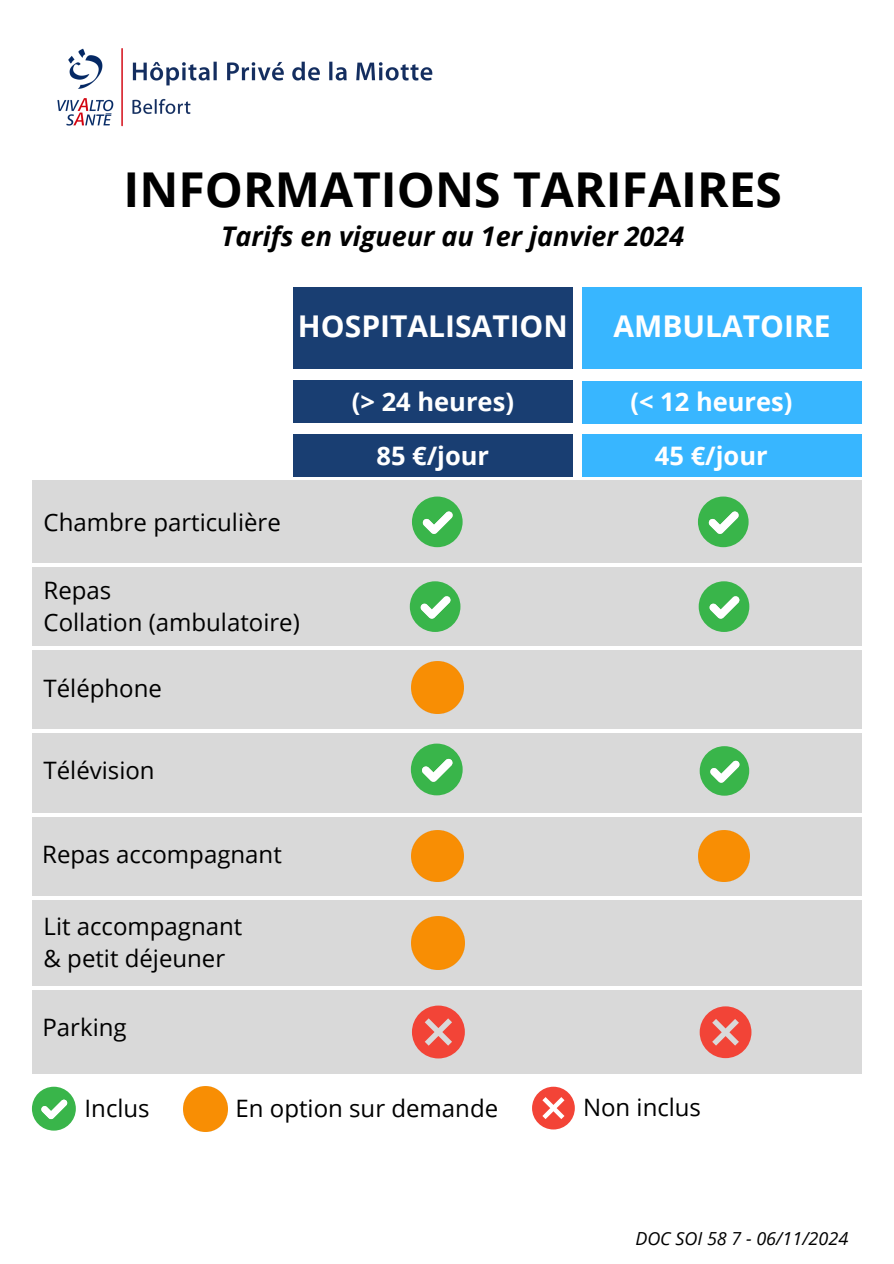
<style>
.page{position:relative;width:894px;height:1264px;background:#fff}
.page>*{position:absolute;margin:0;border:0;box-sizing:border-box;transform-origin:0 0}
.t1{font:700 48px "Open Sans";color:#000}
.t2{font:700 30px "Open Sans";color:#fff}
.t3{font:italic 700 27px "Open Sans";color:#000}
.t4{font:700 25.5px "Open Sans";color:#fff}
.t5{font:24px/32.7px "Open Sans";color:#000}
.t6{font:italic 18px "Open Sans";color:#000}
</style>
<div class="page">
<img style="left:57px;top:48px;width:376px;height:79px">
<div style="left:293px;top:287px;width:279px;height:82px;background:#193e72"></div>
<div style="left:582px;top:287px;width:279px;height:82px;background:#38b6ff"></div>
<div style="left:293px;top:380px;width:279px;height:43px;background:#193e72"></div>
<div style="left:582px;top:381px;width:279px;height:43px;background:#38b6ff"></div>
<div style="left:32px;top:479px;width:829px;height:594px;background:#d9d9d9"></div>
<hr style="left:32px;top:563px;width:829px;height:4px;background:#fff">
<hr style="left:32px;top:646px;width:829px;height:4px;background:#fff">
<hr style="left:32px;top:729px;width:829px;height:4px;background:#fff">
<hr style="left:32px;top:813px;width:829px;height:3px;background:#fff">
<hr style="left:32px;top:896px;width:829px;height:3px;background:#fff">
<svg style="left:409px;top:581px;width:51px;height:51px"></svg>
<svg style="left:698px;top:581px;width:51px;height:51px"></svg>
<svg style="left:411px;top:743px;width:51px;height:52px"></svg>
<svg style="left:699px;top:746px;width:50px;height:49px"></svg>
<img style="left:412px;top:830px;width:51px;height:52px">
<img style="left:698px;top:830px;width:51px;height:51px">
<img style="left:412px;top:916px;width:52px;height:53px">
<svg style="left:412px;top:1005px;width:52px;height:53px"></svg>
<svg style="left:699px;top:1006px;width:52px;height:52px"></svg>
<img style="left:411px;top:661px;width:52px;height:52px">
<svg style="left:32px;top:1086px;width:44px;height:44px"></svg>
<img style="left:183px;top:1086px;width:44px;height:45px">
<svg style="left:532px;top:1086px;width:42px;height:43px"></svg>
<hr style="left:32px;top:986px;width:829px;height:3px;background:#fff">
<svg style="left:412px;top:496px;width:50px;height:51px"></svg>
<svg style="left:698px;top:496px;width:50px;height:51px"></svg>
<div style="left:293px;top:434px;width:279px;height:43px;background:#193e72"></div>
<div style="left:581px;top:434px;width:280px;height:43px;background:#38b6ff"></div>
<h2 class="t1" style="left:123px;top:155px;width:659px">INFORMATIONS TARIFAIRES</h2>
<p class="t3" style="left:221px;top:217px;width:464px">Tarifs en vigueur au 1er janvier 2024</p>
<h4 class="t2" style="left:298px;top:305px;width:271px">HOSPITALISATION</h4>
<h4 class="t2" style="left:613px;top:305px;width:219px">AMBULATOIRE</h4>
<h4 class="t4" style="left:352px;top:384px;width:164px">(&gt; 24 heures)</h4>
<h5 class="t4" style="left:630px;top:384px;width:164px">(&lt; 12 heures)</h5>
<p class="t5" style="left:44px;top:505px;width:239px">Chambre particulière</p>
<p class="t5" style="left:44px;top:573px;width:258px">Repas<br>Collation (ambulatoire)</p>
<h5 class="t5" style="left:44px;top:671px;width:120px">Téléphone</h5>
<p class="t5" style="left:44px;top:753px;width:113px">Télévision</p>
<p class="t5" style="left:42px;top:837px;width:241px">Repas accompagnant</p>
<p class="t5" style="left:44px;top:909px;width:200px">Lit accompagnant &amp; petit déjeuner</p>
<h5 class="t5" style="left:42px;top:1010px;width:86px">Parking</h5>
<h5 class="t4" style="left:376px;top:438px;width:114px">85 €/jour</h5>
<p class="t4" style="left:654px;top:438px;width:114px">45 €/jour</p>
<p class="t5" style="left:85px;top:1091px;width:67px">Inclus</p>
<p class="t5" style="left:235px;top:1091px;width:264px">En option sur demande</p>
<h5 class="t5" style="left:583px;top:1090px;width:120px">Non inclus</h5>
<h4 class="t6" style="left:635px;top:1226px;width:214px">DOC SOI 58 7 - 06/11/2024</h4>
</div>
